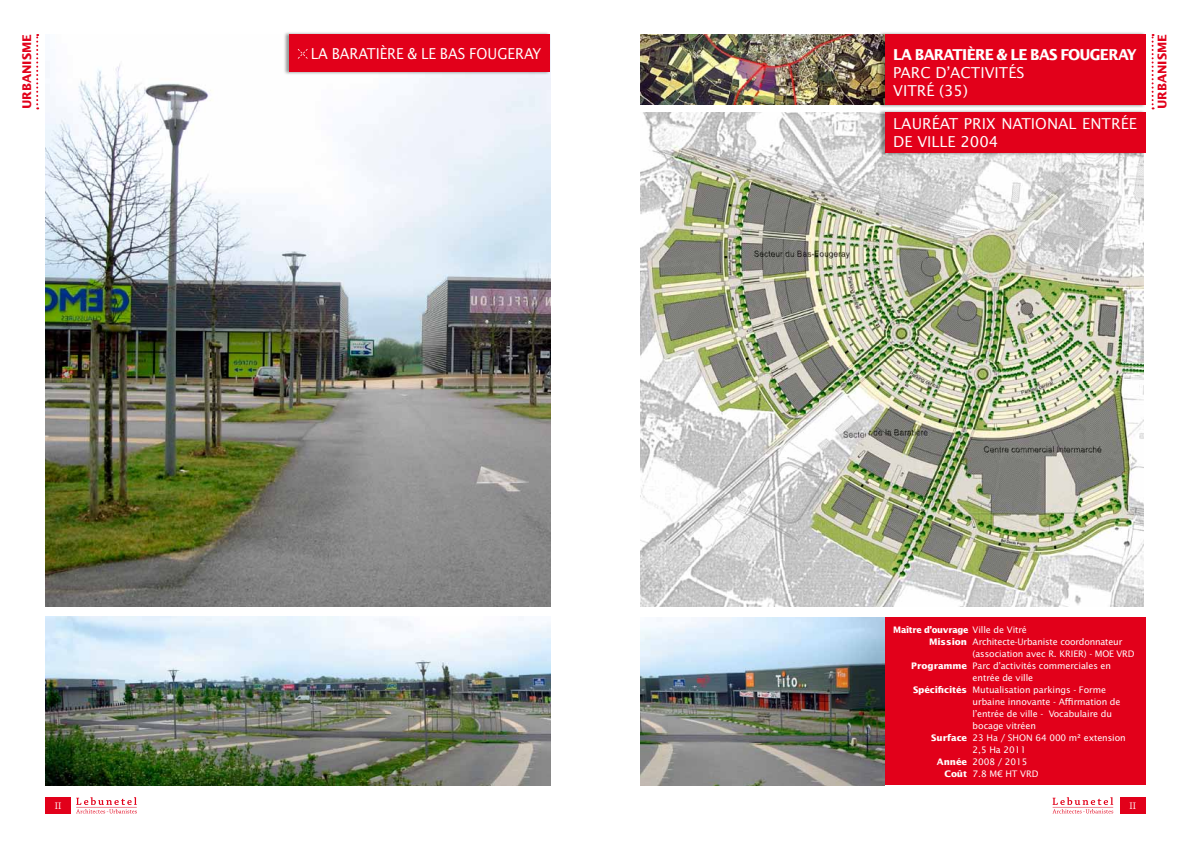
<style>
.page{position:relative;width:1191px;height:842px;background:#fff}
.page>*{position:absolute;margin:0;border:0;box-sizing:border-box;transform-origin:0 0}
.t1{font:15px/18px "Lucida Sans Std";color:#fff}
.t2{font:15px "Lucida Sans Std";color:#fff;scale:.94 1}
.t3{font:700 15px "Lucida Sans Std";letter-spacing:-.05em;color:#fff;scale:.95 1}
.t4{font:700 12px "Lucida Sans Std";color:#e2001a}
.t5{font:10px "Chaparral Pro";color:#fff}
.t6{font:9px "Lucida Sans Std";letter-spacing:-.01em;color:#fff}
.t7{font:700 9px "Lucida Sans Std";letter-spacing:-.03em;color:#fff;scale:.95 1}
.s1{font-weight:400}
.s2{font-weight:700}
</style>
<div class="page">
<img style="left:45px;top:617px;width:505px;height:168px">
<img style="left:45px;top:61px;width:505px;height:545px">
<img style="left:641px;top:617px;width:243px;height:168px">
<img style="left:641px;top:112px;width:502px;height:494px">
<img style="left:641px;top:34px;width:237px;height:71px">
<svg style="left:36px;top:34px;width:2px;height:75px"></svg>
<svg style="left:76px;top:797px;width:61px;height:16px"></svg>
<svg style="left:1151px;top:34px;width:2px;height:75px"></svg>
<svg style="left:1052px;top:797px;width:61px;height:16px"></svg>
<div style="left:45px;top:797px;width:26px;height:16px;background:#e2001a"></div>
<div style="left:1120px;top:797px;width:25px;height:16px;background:#e2001a"></div>
<div style="left:283px;top:31px;width:267px;height:44px;background:#000;opacity:.4"></div>
<div style="left:289px;top:34px;width:261px;height:38px;background:#e2001a"></div>
<svg style="left:298px;top:49px;width:10px;height:10px"></svg>
<div style="left:884px;top:617px;width:261px;height:168px;background:#e2001a"></div>
<div style="left:878px;top:31px;width:268px;height:77px;background:#000;opacity:.4"></div>
<div style="left:884px;top:34px;width:261px;height:71px;background:#e2001a"></div>
<div style="left:878px;top:109px;width:268px;height:47px;background:#000;opacity:.4"></div>
<div style="left:884px;top:112px;width:261px;height:41px;background:#e2001a"></div>
<h2 class="t4" style="left:20px;top:109px;width:77px;rotate:-90deg">urbanisme</h2>
<h2 class="t4" style="left:1155px;top:109px;width:77px;rotate:-90deg">urbanisme</h2>
<h1 class="t2" style="left:311px;top:45px;width:247px">la Baratière &amp; le Bas Fougeray</h1>
<h1 class="t3" style="left:893px;top:46px;width:258px">la Baratière &amp; le Bas Fougeray</h1>
<h1 class="t1" style="left:893px;top:64px;width:133px">Parc d’activités<br>Vitré (35)</h1>
<h1 class="t1" style="left:893px;top:115px;width:245px">Lauréat Prix National Entrée de ville 2004</h1>
<p class="t7" style="left:893px;top:624px;width:142px">Maître d’ouvrage <span class="s1">Ville de Vitré</span></p>
<p class="t6" style="left:929px;top:636px;width:195px"><span class="s2">Mission</span> Architecte-U rbaniste coordonnateur</p>
<p class="t6" style="left:972px;top:648px;width:98px">(association avec R. KRIER</p>
<p class="t6" style="left:1083px;top:648px;width:52px">) - MOE VRD</p>
<p class="t6" style="left:911px;top:660px;width:201px"><span class="s2">Programme</span> Parc d’activités commerciales en</p>
<p class="t6" style="left:972px;top:672px;width:62px">entrée de ville</p>
<p class="t6" style="left:913px;top:684px;width:194px"><span class="s2">Spécificités</span> Mutualisation parkings - Forme</p>
<p class="t6" style="left:972px;top:696px;width:149px">urbaine innovante - Affirmation de</p>
<p class="t6" style="left:972px;top:708px;width:141px">l’entrée de ville - Vocabulaire du</p>
<p class="t6" style="left:972px;top:720px;width:65px">bocage vitréen</p>
<p class="t6" style="left:931px;top:732px;width:196px"><span class="s2">Surface</span> 23 Ha / SHON 64 000 m² extension</p>
<p class="t6" style="left:972px;top:744px;width:55px">2,5 Ha 2011</p>
<p class="t6" style="left:937px;top:756px;width:92px"><span class="s2">Année</span> 2008 / 2015</p>
<p class="t6" style="left:944px;top:768px;width:95px"><span class="s2">Coût</span> 7.8 M€ HT VRD</p>
<p class="t5" style="left:55px;top:800px;width:8px">II</p>
<p class="t5" style="left:1129px;top:800px;width:8px">II</p>
</div>
